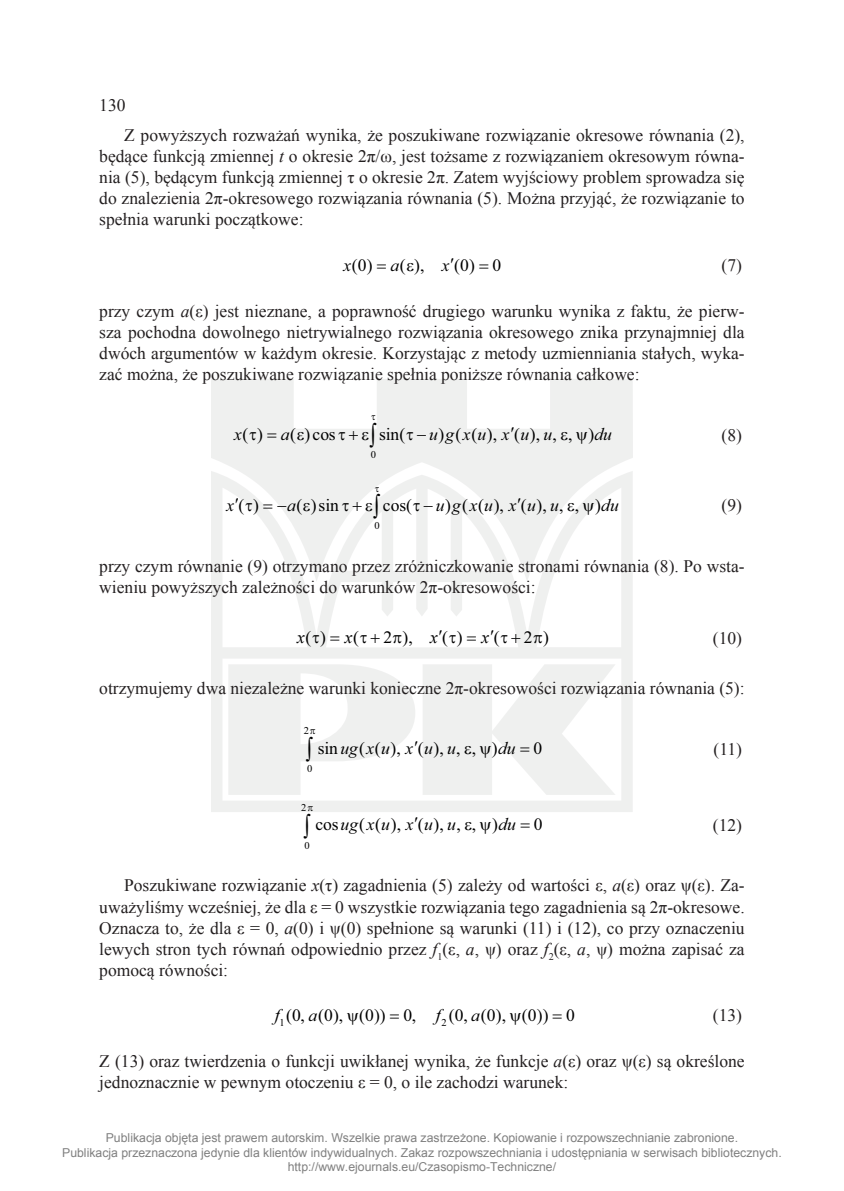
<style>
.page{position:relative;width:844px;height:1191px;background:#fff}
.page>*{position:absolute;margin:0;border:0;box-sizing:border-box;transform-origin:0 0}
.t1{font:17.5px/21px "Times New Roman";color:#231f20}
.t2{font:17.5px "Times New Roman";color:#000}
.t3{font:italic 17.5px "Times New Roman";letter-spacing:.385em;color:#000}
.t4{font:12.25px/14.7px "Arial";color:#808080;text-align:center}
.t5{font:10.5px "Times New Roman";color:#000}
.s1{font-style:italic}
.s2{font-style:normal}
</style>
<div class="page">
<svg style="left:211px;top:379px;width:421px;height:433px;fill:#eff0ef"></svg>
<svg style="left:249px;top:432px;width:7px;height:8px"></svg>
<svg style="left:297px;top:431px;width:7px;height:9px"></svg>
<svg style="left:406px;top:432px;width:7px;height:8px"></svg>
<svg style="left:561px;top:431px;width:6px;height:9px"></svg>
<svg style="left:576px;top:431px;width:11px;height:12px"></svg>
<svg style="left:267px;top:433px;width:9px;height:4px"></svg>
<svg style="left:263px;top:504px;width:9px;height:4px"></svg>
<svg style="left:245px;top:503px;width:7px;height:8px"></svg>
<svg style="left:303px;top:503px;width:7px;height:8px"></svg>
<svg style="left:413px;top:503px;width:6px;height:8px"></svg>
<svg style="left:567px;top:503px;width:7px;height:8px"></svg>
<svg style="left:582px;top:503px;width:12px;height:11px"></svg>
<svg style="left:312px;top:635px;width:7px;height:8px"></svg>
<svg style="left:330px;top:636px;width:9px;height:4px"></svg>
<svg style="left:360px;top:634px;width:20px;height:9px"></svg>
<svg style="left:393px;top:635px;width:8px;height:8px"></svg>
<svg style="left:449px;top:635px;width:7px;height:8px"></svg>
<svg style="left:439px;top:630px;width:3px;height:5px"></svg>
<svg style="left:467px;top:636px;width:9px;height:4px"></svg>
<svg style="left:533px;top:635px;width:9px;height:8px"></svg>
<svg style="left:500px;top:634px;width:20px;height:9px"></svg>
<svg style="left:520px;top:747px;width:9px;height:4px"></svg>
<svg style="left:464px;top:745px;width:7px;height:9px"></svg>
<svg style="left:479px;top:745px;width:12px;height:12px"></svg>
<svg style="left:338px;top:415px;width:38px;height:33px"></svg>
<svg style="left:342px;top:487px;width:38px;height:32px"></svg>
<svg style="left:306px;top:729px;width:9px;height:32px"></svg>
<svg style="left:304px;top:806px;width:9px;height:6px"></svg>
<p class="t1" style="left:124px;top:90px;width:622px;line-height:29.8px;text-indent:-25px">130<br>Z powyższych rozważań wynika, że poszukiwane rozwiązanie okresowe równania (2),</p>
<p class="t1" style="left:99px;top:145px;width:646px;text-align:justify">będące funkcją zmiennej <span class="s1">t</span> o okresie 2π/ω, jest tożsame z rozwiązaniem okresowym równa&shy;nia (5), będącym funkcją zmiennej τ o okresie 2π. Zatem wyjściowy problem sprowadza się do znalezienia 2π-okresowego rozwiązania równania (5). Można przyjąć, że rozwiązanie to spełnia warunki początkowe:</p>
<p class="t1" style="left:721px;top:254px;width:22px">(7)</p>
<p class="t1" style="left:99px;top:300px;width:646px;text-align:justify">przy czym <span class="s1">a</span>(ε) jest nieznane, a poprawność drugiego warunku wynika z faktu, że pierw&shy;sza pochodna dowolnego nietrywialnego rozwiązania okresowego znika przynajmniej dla dwóch argumentów w każdym okresie. Korzystając z metody uzmienniania stałych, wyka&shy;zać można, że poszukiwane rozwiązanie spełnia poniższe równania całkowe:</p>
<p class="t2" style="left:343px;top:253px;width:31px"><span class="s1">x</span> ( )0</p>
<p class="t2" style="left:390px;top:253px;width:36px"><span class="s1">a</span>( ),</p>
<p class="t2" style="left:454px;top:253px;width:16px">(0</p>
<p class="t2" style="left:441px;top:253px;width:61px"><span class="s1">x</span>)0</p>
<p class="t2" style="left:234px;top:422px;width:30px"><span class="s1">x</span>( )</p>
<p class="t2" style="left:281px;top:422px;width:56px"><span class="s1">a</span>( )cos</p>
<p class="t2" style="left:379px;top:422px;width:28px">sin(</p>
<p class="t2" style="left:416px;top:422px;width:142px">− )<span class="s1">u g</span>( (<span class="s1">x u</span>), <span class="s1">x u</span>( ), ,<span class="s1">u</span></p>
<p class="t3" style="left:594px;top:422px;width:10px">d</p>
<p class="t2" style="left:568px;top:422px;width:45px">, )<span class="s1">u</span></p>
<p class="t1" style="left:721px;top:424px;width:22px">(8)</p>
<p class="t5" style="left:370px;top:447px;width:7px">0</p>
<p class="t2" style="left:226px;top:493px;width:34px"><span class="s1">x</span> ( )</p>
<p class="t2" style="left:383px;top:493px;width:30px">cos(</p>
<p class="t3" style="left:601px;top:493px;width:10px">d</p>
<p class="t2" style="left:277px;top:493px;width:63px">−<span class="s1">a</span>( )sin</p>
<p class="t2" style="left:423px;top:493px;width:142px">− )<span class="s1">u g</span>( (<span class="s1">x u</span>), <span class="s1">x u</span>( ), ,<span class="s1">u</span></p>
<p class="t2" style="left:574px;top:493px;width:45px">, )<span class="s1">u</span></p>
<p class="t1" style="left:721px;top:494px;width:22px">(9)</p>
<p class="t5" style="left:374px;top:519px;width:7px">0</p>
<p class="t1" style="left:99px;top:555px;width:646px">przy czym równanie (9) otrzymano przez zróżniczkowanie stronami równania (8). Po wsta&shy;wieniu powyższych zależności do warunków 2π-okresowości:</p>
<p class="t1" style="left:712px;top:627px;width:31px">(10)</p>
<p class="t1" style="left:99px;top:678px;width:646px">otrzymujemy dwa niezależne warunki konieczne 2π-okresowości rozwiązania równania (5):</p>
<p class="t2" style="left:297px;top:625px;width:30px"><span class="s1">x</span>( )</p>
<p class="t3" style="left:345px;top:625px;width:16px">x<span class="s2">(</span></p>
<p class="t2" style="left:402px;top:625px;width:12px">),</p>
<p class="t3" style="left:430px;top:625px;width:20px">x <span class="s2">(</span></p>
<p class="t3" style="left:481px;top:625px;width:20px">x <span class="s2">(</span></p>
<p class="t2" style="left:457px;top:625px;width:7px">)</p>
<p class="t2" style="left:543px;top:625px;width:7px">)</p>
<p class="t2" style="left:383px;top:625px;width:10px">2</p>
<p class="t2" style="left:523px;top:625px;width:10px">2</p>
<p class="t5" style="left:304px;top:723px;width:7px">2</p>
<p class="t3" style="left:498px;top:735px;width:10px">d</p>
<p class="t2" style="left:533px;top:736px;width:10px">0</p>
<p class="t2" style="left:317px;top:736px;width:49px">sin (</p>
<p class="t3" style="left:340px;top:735px;width:85px">ugxu<span class="s2">( ), (</span></p>
<p class="t2" style="left:405px;top:736px;width:111px"><span class="s1">x u</span>),<span class="s1">u</span>, , ) <span class="s1">u</span></p>
<p class="t5" style="left:307px;top:761px;width:7px">0</p>
<p class="t5" style="left:301px;top:800px;width:7px">2</p>
<p class="t3" style="left:498px;top:812px;width:10px">d</p>
<p class="t2" style="left:533px;top:812px;width:10px">0</p>
<p class="t2" style="left:315px;top:812px;width:51px">cos (</p>
<p class="t3" style="left:340px;top:812px;width:85px">ugxu<span class="s2">( ), (</span></p>
<p class="t2" style="left:405px;top:812px;width:111px"><span class="s1">x u</span>),<span class="s1">u</span>, , ) <span class="s1">u</span></p>
<p class="t5" style="left:304px;top:838px;width:7px">0</p>
<p class="t1" style="left:713px;top:738px;width:30px">(11)</p>
<p class="t1" style="left:712px;top:814px;width:31px">(12)</p>
<p class="t1" style="left:99px;top:875px;width:646px;text-align:justify;text-indent:25px">Poszukiwane rozwiązanie <span class="s1">x</span>(τ) zagadnienia (5) zależy od wartości ε, <span class="s1">a</span>(ε) oraz ψ(ε). Za&shy;uważyliśmy wcześniej, że dla ε = 0 wszystkie rozwiązania tego zagadnienia są 2π-okresowe.<br>Oznacza to, że dla ε = 0, <span class="s1">a</span>(0) i ψ(0) spełnione są warunki (11) i (12), co przy oznaczeniu lewych stron tych równań odpowiednio przez <span class="s1">f</span><sub>1</sub>(ε, <span class="s1">a</span>, ψ) oraz <span class="s1">f</span><sub>2</sub>(ε, <span class="s1">a</span>, ψ) można zapisać za pomocą równości:</p>
<p class="t1" style="left:712px;top:1004px;width:31px">(13)</p>
<p class="t1" style="left:99px;top:1050px;width:646px">Z (13) oraz twierdzenia o funkcji uwikłanej wynika, że funkcje <span class="s1">a</span>(ε) oraz ψ(ε) są określone jednoznacznie w pewnym otoczeniu ε = 0, o ile zachodzi warunek:</p>
<p class="t2" style="left:274px;top:1003px;width:112px"><span class="s1">f</span> ( ,0 <span class="s1">a</span> 0( ), (0))</p>
<p class="t3" style="left:435px;top:1003px;width:6px">f</p>
<p class="t2" style="left:448px;top:1003px;width:48px">(0 <span class="s1">a</span> 0</p>
<p class="t2" style="left:403px;top:1003px;width:14px">0,</p>
<p class="t2" style="left:463px;top:1003px;width:87px">, ( ), ( )0)</p>
<p class="t2" style="left:566px;top:1003px;width:10px">0</p>
<p class="t5" style="left:279px;top:1015px;width:7px">1</p>
<p class="t5" style="left:441px;top:1015px;width:7px">2</p>
<p class="t4" style="left:62px;top:1130px;width:721px">Publikacja objęta jest prawem autorskim. Wszelkie prawa zastrzeżone. Kopiowanie i rozpowszechnianie zabronione.<br>Publikacja przeznaczona jedynie dla klientów indywidualnych. Zakaz rozpowszechniania i udostępniania w serwisach bibliotecznych. http://www.ejournals.eu/Czasopismo-Techniczne/</p>
</div>
